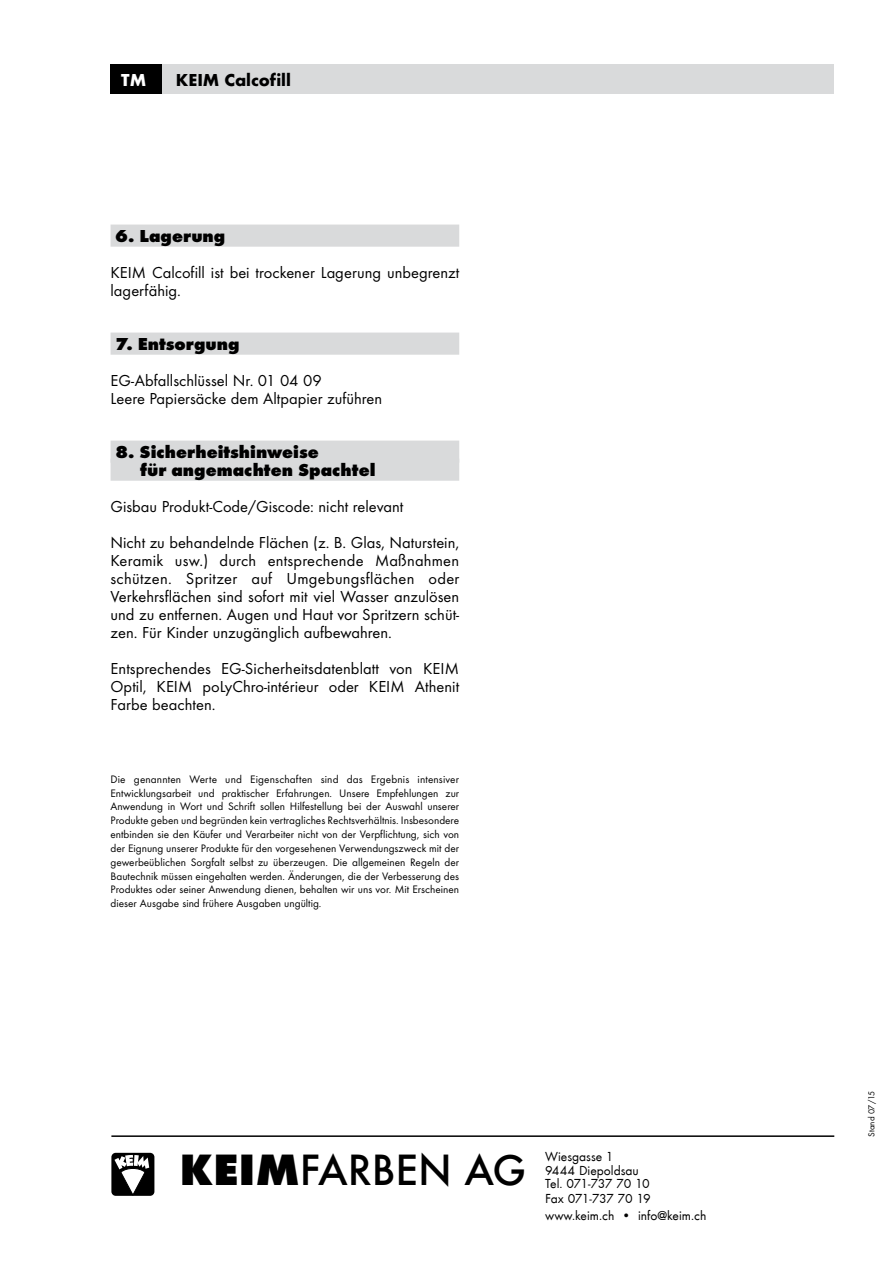
<style>
.page{position:relative;width:893px;height:1263px;background:#fff}
.page>*{position:absolute;margin:0;border:0;box-sizing:border-box;transform-origin:0 0}
.t1{font:500 45.3px "Futura T";color:#000}
.t2{font:800 18px/18px "Futura T";color:#000}
.t3{font:700 18px "Futura T";color:#000}
.t4{font:700 18px "Futura T";color:#fff}
.t5{font:16.5px/18px "Futura T";color:#000}
.t6{font:13.5px/13.5px "Futura T Boo";color:#000}
.t7{font:11.25px/13.8px "Futura T";color:#000;text-align:justify}
.t8{font:9px "Futura T";color:#000}
.s1{font-weight:700;font-stretch:expanded}
</style>
<div class="page">
<div style="left:111px;top:64px;width:722px;height:30px;background:#d9dadb"></div>
<div style="left:111px;top:64px;width:51px;height:30px;background:#000"></div>
<div style="left:111px;top:225px;width:348px;height:22px;background:#d9dadb"></div>
<div style="left:111px;top:333px;width:348px;height:22px;background:#d9dadb"></div>
<div style="left:111px;top:441px;width:348px;height:22px;background:#d9dadb"></div>
<div style="left:111px;top:459px;width:348px;height:22px;background:#d9dadb"></div>
<div style="left:111px;top:1153px;width:43px;height:43px;background:#000;border-radius:4px"></div>
<svg style="left:114px;top:1155px;width:35px;height:39px"></svg>
<hr style="left:111px;top:1135px;width:723px;height:2px;background:#000">
<h2 class="t4" style="left:121px;top:69px;width:26px">TM</h2>
<h2 class="t3" style="left:176px;top:69px;width:116px">KEIM Calcofill</h2>
<h2 class="t2" style="left:116px;top:227px;width:111px">6. Lagerung</h2>
<h3 class="t5" style="left:111px;top:263px;width:350px">KEIM Calcofill ist bei trockener Lagerung unbegrenzt lagerfähig.</h3>
<h2 class="t2" style="left:116px;top:335px;width:126px">7. Entsorgung</h2>
<h3 class="t5" style="left:111px;top:371px;width:273px">EG-Abfallschlüssel Nr. 01 04 09<br>Leere Papiersäcke dem Altpapier zuführen</h3>
<h2 class="t2" style="left:140px;top:443px;width:237px;text-indent:-25px">8. Sicherheitshinweise<br>für angemachten Spachtel</h2>
<h3 class="t5" style="left:111px;top:488px;width:350px;line-height:36px">Gisbau Produkt-Code/Giscode: nicht relevant<br>Nicht zu behandelnde Flächen (z. B. Glas, Naturstein,</h3>
<p class="t5" style="left:111px;top:551px;width:350px;text-align:justify">Keramik usw.) durch entsprechende Maßnahmen schützen. Spritzer auf Umgebungsflächen oder Verkehrsflächen sind sofort mit viel Wasser anzulösen und zu entfernen. Augen und Haut vor Spritzern schüt&shy;zen. Für Kinder unzugänglich aufbewahren.</p>
<h3 class="t5" style="left:111px;top:659px;width:350px;text-align:justify">Entsprechendes EG-Sicherheitsdatenblatt von KEIM Optil, KEIM poLyChro-intérieur oder KEIM Athenit Farbe beachten.</h3>
<p class="t7" style="left:111px;top:772px;width:350px">Die genannten Werte und Eigenschaften sind das Ergebnis intensiver Entwicklungsarbeit und praktischer Erfahrungen. Unsere Empfehlungen zur Anwendung in Wort und Schrift sollen Hilfestellung bei der Auswahl unserer Produkte geben und begründen kein vertragliches Rechtsverhältnis. Insbesondere entbinden sie den Käufer und Verarbeiter nicht von der Verpflichtung, sich von der Eignung unserer Produkte für den vorgesehenen Verwendungszweck mit der gewerbeüblichen Sorgfalt selbst zu überzeugen. Die allgemeinen Regeln der Bautechnik müssen eingehalten werden. Änderungen, die der Verbesserung des Produktes oder seiner Anwendung dienen, behalten wir uns vor. Mit Erscheinen dieser Ausgabe sind frühere Ausgaben ungültig.</p>
<h1 class="t1" style="left:179px;top:1143px;width:348px"><span class="s1">KEIM</span>FARBEN AG</h1>
<p class="t6" style="left:545px;top:1150px;width:106px">Wiesgasse 1<br>9444 Diepoldsau<br>Tel. 071-737 70 10</p>
<p class="t6" style="left:545px;top:1190px;width:163px;line-height:16.5px">Fax 071-737 70 19 www.keim.ch • info@keim.ch</p>
<p class="t8" style="left:866px;top:1137px;width:48px;rotate:-90deg">Stand 07/15</p>
</div>
